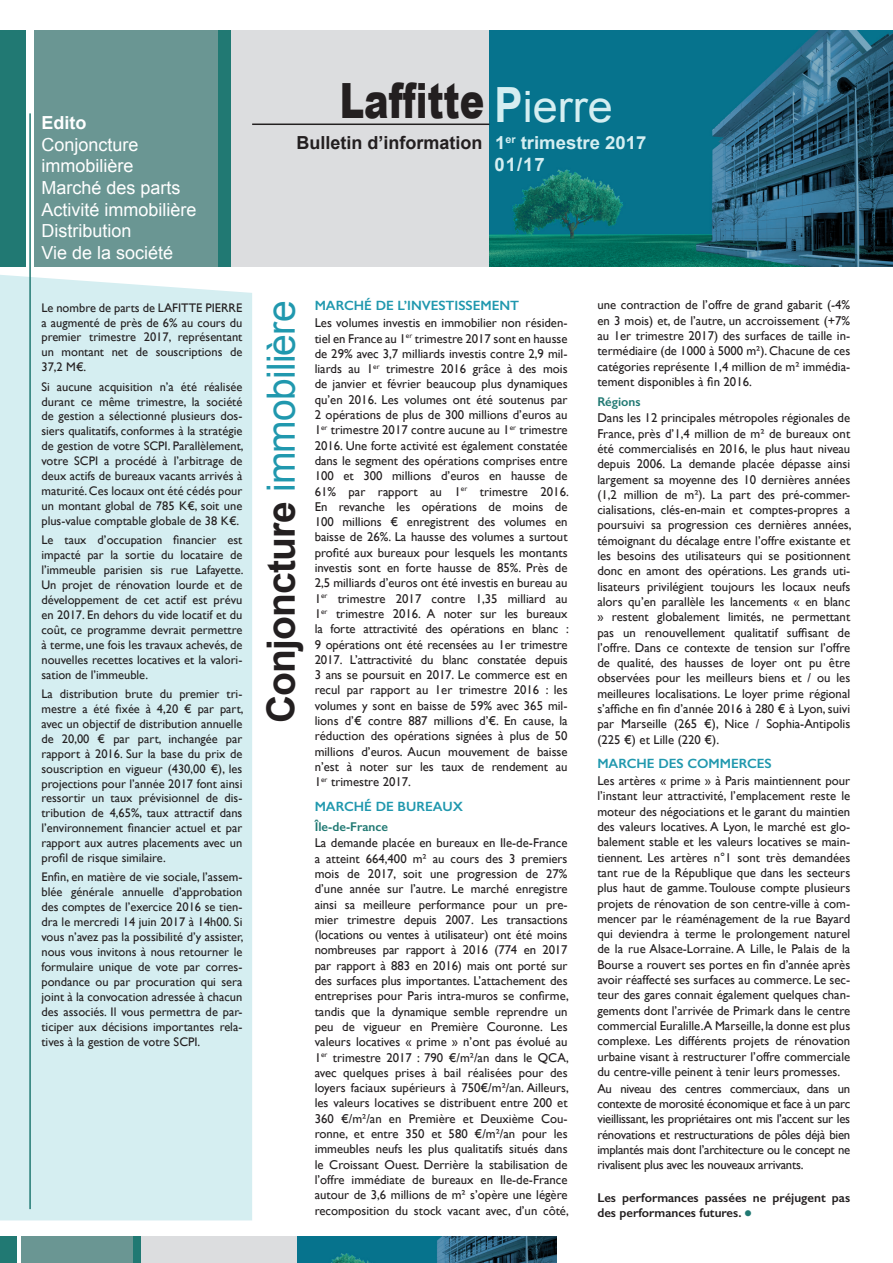
<style>
.page{position:relative;width:893px;height:1263px;background:#fff}
.page>*{position:absolute;margin:0;border:0;box-sizing:border-box;transform-origin:0 0}
.t1{font:900 48.6px "Arial";color:#231f20;scale:.76 1}
.t2{font:700 39px "Arial";letter-spacing:-.02em;color:#231f20}
.t3{font:700 18.6px "Arial";color:#d5eef1}
.t4{font:18px/21.6px "Arial";color:#fff}
.t5{font:700 18px "Arial";color:#231f20}
.t6{font:700 18px "Arial";color:#fff}
.t7{font:600 13.5px "Gill Sans";color:#2098ae}
.t8{font:12.75px/15.3px "Gill Sans";color:#231f20;text-align:justify}
.t9{font:600 12.75px/15.3px "Gill Sans";color:#231f20}
.t10{font:600 12.75px "Gill Sans";color:#217973}
.t11{font:12.45px/15px "Gill Sans";color:#231f20;text-align:justify}
.s1{font-weight:700;color:#d5eef1}
.s2{font-weight:400;font-size:43.2px;color:#d5eef1}
.s3{color:#d5eef1}
.s4{font-weight:400;color:#2098ae}
.s5{color:#217973}
</style>
<div class="page">
<div style="left:0;top:31px;width:26px;height:236px;background:#217973"></div>
<div style="left:217px;top:31px;width:15px;height:236px;background:#217973"></div>
<div style="left:34px;top:31px;width:183px;height:236px;background:#6a9693"></div>
<div style="left:232px;top:31px;width:257px;height:236px;background:#dcdddf"></div>
<img style="left:489px;top:31px;width:404px;height:236px">
<div style="left:0;top:275px;width:252px;height:945px;background:#d5eef1"></div>
<hr style="left:29px;top:113px;width:2px;height:1096px;background:#217973">
<hr style="left:252px;top:124px;width:237px;height:1px;background:#231f20">
<div style="left:0;top:1236px;width:16px;height:27px;background:#217973"></div>
<div style="left:133px;top:1236px;width:8px;height:27px;background:#217973"></div>
<div style="left:21px;top:1236px;width:112px;height:27px;background:#6a9693"></div>
<div style="left:141px;top:1236px;width:164px;height:27px;background:#dcdddf"></div>
<img style="left:298px;top:1236px;width:258px;height:27px">
<h3 class="t6" style="left:41px;top:111px;width:47px">Edito</h3>
<h3 class="t4" style="left:41px;top:134px;width:157px">Conjoncture immobilière<br>Marché des parts<br>Activité immobilière<br>Distribution<br>Vie de la société</h3>
<p class="t11" style="left:41px;top:300px;width:202px">Le nombre de parts de LAFITTE PIERRE a augmenté de près de 6% au cours du premier trimestre 2017, représentant un montant net de souscriptions de 37,2 M€.</p>
<p class="t11" style="left:41px;top:379px;width:204px">Si aucune acquisition n’a été réalisée durant ce même trimestre, la société de gestion a sélectionné plusieurs dos&shy;siers qualitatifs, conformes à la stratégie de gestion de votre SCPI. Parallèlement, votre SCPI a procédé à l’arbitrage de deux actifs de bureaux vacants arrivés à maturité. Ces locaux ont été cédés pour un montant global de 785 K€, soit une plus-value comptable globale de 38 K€.</p>
<p class="t11" style="left:41px;top:532px;width:204px">Le taux d’occupation financier est impacté par la sortie du locataire de l’immeuble parisien sis rue Lafayette.<br>Un projet de rénovation lourde et de développement de cet actif est prévu en 2017. En dehors du vide locatif et du coût, ce programme devrait permettre à terme, une fois les travaux achevés, de nouvelles recettes locatives et la valori&shy;sation de l’immeuble.</p>
<p class="t11" style="left:41px;top:686px;width:204px">La distribution brute du premier tri&shy;mestre a été fixée à 4,20 € par part, avec un objectif de distribution annuelle de 20,00 € par part, inchangée par rapport à 2016. Sur la base du prix de souscription en vigueur (430,00 €), les projections pour l’année 2017 font ainsi ressortir un taux prévisionnel de dis&shy;tribution de 4,65%, taux attractif dans l’environnement financier actuel et par rapport aux autres placements avec un profil de risque similaire.</p>
<p class="t11" style="left:41px;top:870px;width:204px">Enfin, en matière de vie sociale, l’assem&shy;blée générale annuelle d’approbation des comptes de l’exercice 2016 se tien&shy;dra le mercredi 14 juin 2017 à 14h00. Si vous n’avez pas la possibilité d’y assister, nous vous invitons à nous retourner le formulaire unique de vote par corres&shy;pondance ou par procuration qui sera joint à la convocation adressée à chacun des associés. Il vous permettra de par&shy;ticiper aux décisions importantes rela&shy;tives à la gestion de votre SCPI.</p>
<h1 class="t1" style="left:340px;top:66px;width:360px">Laffitte <span class="s1">P</span><span class="s2">ierre</span></h1>
<h3 class="t5" style="left:296px;top:131px;width:351px">Bulletin d’information <span class="s3">1</span><sup>er</sup> <span class="s3">trimestre 2017</span></h3>
<h3 class="t3" style="left:495px;top:153px;width:52px">01/17</h3>
<h2 class="t2" style="left:255px;top:723px;width:424px;rotate:-90deg">Conjoncture <span class="s4">immobilière</span></h2>
<p class="t7" style="left:315px;top:298px;width:206px">MARCHÉ DE L’INVESTISSEMENT</p>
<p class="t8" style="left:315px;top:315px;width:256px">Les volumes investis en immobilier non résiden&shy;tiel en France au 1<sup>er</sup> trimestre 2017 sont en hausse de 29% avec 3,7 milliards investis contre 2,9 mil&shy;liards au 1<sup>er</sup> trimestre 2016 grâce à des mois de janvier et février beaucoup plus dynamiques qu’en 2016. Les volumes ont été soutenus par 2 opérations de plus de 300 millions d’euros au 1<sup>er</sup> trimestre 2017 contre aucune au 1<sup>er</sup> trimestre 2016. Une forte activité est également constatée dans le segment des opérations comprises entre 100 et 300 millions d’euros en hausse de 61% par rapport au 1<sup>er</sup> trimestre 2016.<br>En revanche les opérations de moins de 100 millions € enregistrent des volumes en baisse de 26%. La hausse des volumes a surtout profité aux bureaux pour lesquels les montants investis sont en forte hausse de 85%. Près de 2,5 milliards d’euros ont été investis en bureau au 1<sup>er</sup> trimestre 2017 contre 1,35 milliard au 1<sup>er</sup> trimestre 2016. A noter sur les bureaux la forte attractivité des opérations en blanc :<br>9 opérations ont été recensées au 1er trimestre 2017. L’attractivité du blanc constatée depuis 3 ans se poursuit en 2017. Le commerce est en recul par rapport au 1er trimestre 2016 : les volumes y sont en baisse de 59% avec 365 mil&shy;lions d’€ contre 887 millions d’€. En cause, la réduction des opérations signées à plus de 50 millions d’euros. Aucun mouvement de baisse n’est à noter sur les taux de rendement au 1<sup>er</sup> trimestre 2017.</p>
<p class="t7" style="left:315px;top:798px;width:150px">MARCHÉ DE BUREAUX</p>
<p class="t10" style="left:315px;top:818px;width:75px">Île-de-France</p>
<p class="t8" style="left:315px;top:835px;width:256px">La demande placée en bureaux en Ile-de-France a atteint 664,400 m² au cours des 3 premiers mois de 2017, soit une progression de 27% d’une année sur l’autre. Le marché enregistre ainsi sa meilleure performance pour un pre&shy;mier trimestre depuis 2007. Les transactions (locations ou ventes à utilisateur) ont été moins nombreuses par rapport à 2016 (774 en 2017 par rapport à 883 en 2016) mais ont porté sur des surfaces plus importantes. L’attachement des entreprises pour Paris intra-muros se confirme, tandis que la dynamique semble reprendre un peu de vigueur en Première Couronne. Les valeurs locatives « prime » n’ont pas évolué au 1<sup>er</sup> trimestre 2017 : 790 €/m²/an dans le QCA, avec quelques prises à bail réalisées pour des loyers faciaux supérieurs à 750€/m²/an. Ailleurs, les valeurs locatives se distribuent entre 200 et 360 €/m²/an en Première et Deuxième Cou&shy;ronne, et entre 350 et 580 €/m²/an pour les immeubles neufs les plus qualitatifs situés dans le Croissant Ouest. Derrière la stabilisation de l’offre immédiate de bureaux en Ile-de-France autour de 3,6 millions de m² s’opère une légère recomposition du stock vacant avec, d’un côté,</p>
<p class="t8" style="left:597px;top:297px;width:254px">une contraction de l’offre de grand gabarit (-4% en 3 mois) et, de l’autre, un accroissement (+7% au 1er trimestre 2017) des surfaces de taille in&shy;termédiaire (de 1000 à 5000 m²). Chacune de ces catégories représente 1,4 million de m² immédia&shy;tement disponibles à fin 2016.</p>
<p class="t10" style="left:597px;top:393px;width:45px">Régions</p>
<p class="t8" style="left:597px;top:410px;width:256px">Dans les 12 principales métropoles régionales de France, près d’1,4 million de m² de bureaux ont été commercialisés en 2016, le plus haut niveau depuis 2006. La demande placée dépasse ainsi largement sa moyenne des 10 dernières années (1,2 million de m²). La part des pré-commer&shy;cialisations, clés-en-main et comptes-propres a poursuivi sa progression ces dernières années, témoignant du décalage entre l’offre existante et les besoins des utilisateurs qui se positionnent donc en amont des opérations. Les grands uti&shy;lisateurs privilégient toujours les locaux neufs alors qu’en parallèle les lancements « en blanc » restent globalement limités, ne permettant pas un renouvellement qualitatif suffisant de l’offre. Dans ce contexte de tension sur l’offre de qualité, des hausses de loyer ont pu être observées pour les meilleurs biens et / ou les meilleures localisations. Le loyer prime régional s’affiche en fin d’année 2016 à 280 € à Lyon, suivi par Marseille (265 €), Nice / Sophia-Antipolis (225 €) et Lille (220 €).</p>
<p class="t7" style="left:597px;top:756px;width:176px">MARCHE DES COMMERCES</p>
<p class="t8" style="left:597px;top:773px;width:254px">Les artères « prime » à Paris maintiennent pour l’instant leur attractivité, l’emplacement reste le moteur des négociations et le garant du maintien des valeurs locatives. A Lyon, le marché est glo&shy;balement stable et les valeurs locatives se main&shy;tiennent. Les artères n°1 sont très demandées tant rue de la République que dans les secteurs plus haut de gamme. Toulouse compte plusieurs projets de rénovation de son centre-ville à com&shy;mencer par le réaménagement de la rue Bayard qui deviendra à terme le prolongement naturel de la rue Alsace-Lorraine. A Lille, le Palais de la Bourse a rouvert ses portes en fin d’année après avoir réaffecté ses surfaces au commerce. Le sec&shy;teur des gares connait également quelques chan&shy;gements dont l’arrivée de Primark dans le centre commercial Euralille.A Marseille, la donne est plus complexe. Les différents projets de rénovation urbaine visant à restructurer l’offre commerciale du centre-ville peinent à tenir leurs promesses.</p>
<p class="t8" style="left:597px;top:1080px;width:254px">Au niveau des centres commerciaux, dans un contexte de morosité économique et face à un parc vieillissant, les propriétaires ont mis l’accent sur les rénovations et restructurations de pôles déjà bien implantés mais dont l’architecture ou le concept ne rivalisent plus avec les nouveaux arrivants.</p>
<p class="t9" style="left:597px;top:1189px;width:254px">Les performances passées ne préjugent pas des performances futures. <span class="s5">■</span></p>
</div>
